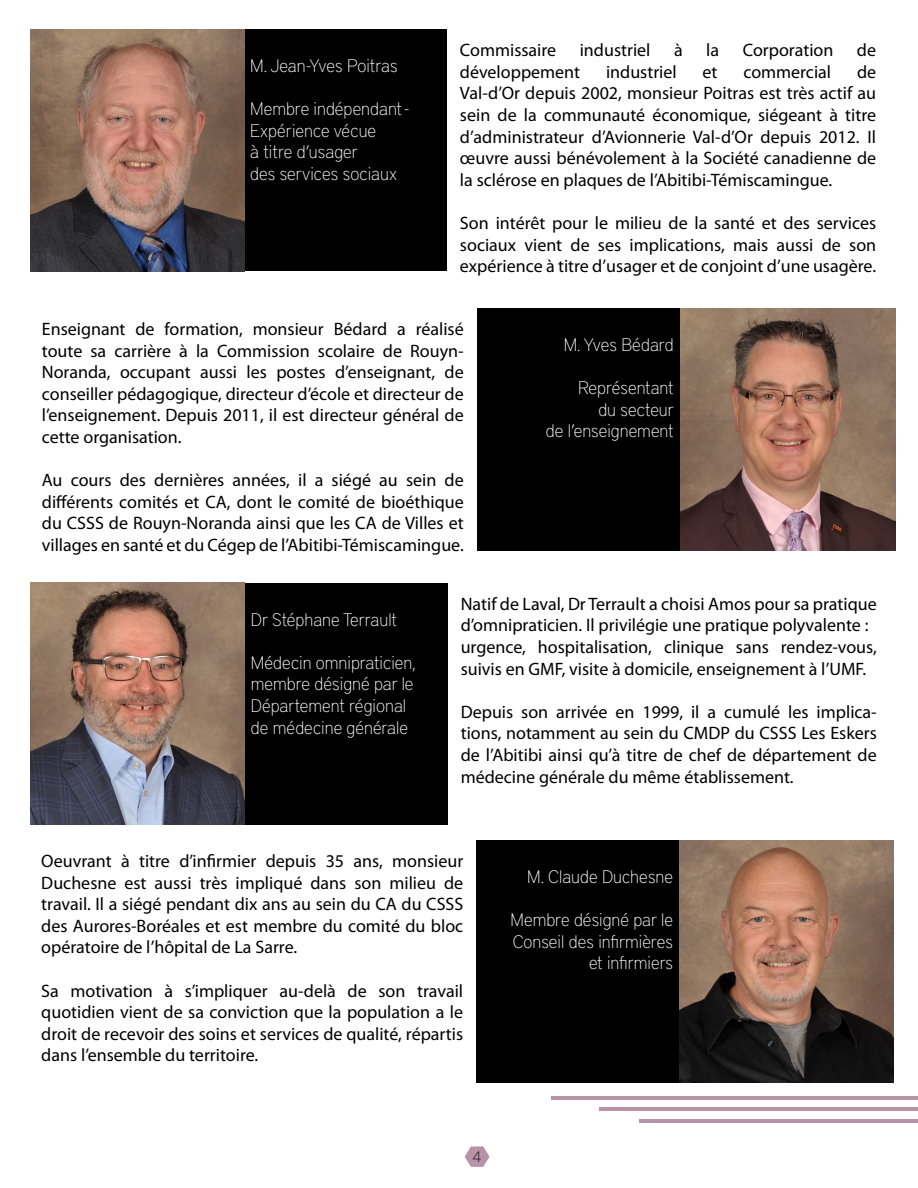
<style>
.page{position:relative;width:918px;height:1188px;background:#fff}
.page>*{position:absolute;margin:0;border:0;box-sizing:border-box;transform-origin:0 0}
.t1{font:18px/21.6px "Myriad Pro";color:#000;text-align:justify}
.t2{font:100 18px/21.6px "District Pro";color:#fff}
.t3{font:100 15px "District Pro";color:#000}
</style>
<div class="page">
<svg style="left:465px;top:1146px;width:25px;height:21px"></svg>
<div style="left:243px;top:29px;width:203px;height:242px;background:#000"></div>
<div style="left:477px;top:308px;width:203px;height:242px;background:#000"></div>
<div style="left:244px;top:583px;width:203px;height:242px;background:#000"></div>
<hr style="left:639px;top:1120px;width:279px;height:3px;background:#b892a6">
<hr style="left:600px;top:1108px;width:318px;height:3px;background:#b892a6">
<hr style="left:551px;top:1096px;width:367px;height:3px;background:#b892a6">
<img style="left:30px;top:29px;width:214px;height:242px">
<img style="left:680px;top:308px;width:215px;height:242px">
<img style="left:30px;top:583px;width:214px;height:242px">
<div style="left:477px;top:840px;width:203px;height:242px;background:#000"></div>
<img style="left:680px;top:840px;width:214px;height:242px">
<p class="t2" style="left:250px;top:54px;width:149px">M. Jean-Yves Poitras</p>
<p class="t2" style="left:250px;top:97px;width:161px">Membre indépendant -<br>Expérience vécue<br>à titre d’usager<br>des services sociaux</p>
<p class="t1" style="left:460px;top:39px;width:98px">Commissaire</p>
<p class="t1" style="left:580px;top:39px;width:72px">industriel</p>
<p class="t1" style="left:674px;top:39px;width:10px">à</p>
<p class="t1" style="left:706px;top:39px;width:14px">la</p>
<p class="t1" style="left:743px;top:39px;width:92px">Corporation</p>
<p class="t1" style="left:857px;top:39px;width:21px">de</p>
<p class="t1" style="left:460px;top:61px;width:122px">développement</p>
<p class="t1" style="left:606px;top:61px;width:72px">industriel</p>
<p class="t1" style="left:703px;top:61px;width:16px">et</p>
<p class="t1" style="left:743px;top:61px;width:89px">commercial</p>
<p class="t1" style="left:460px;top:61px;width:418px;text-indent:397px">de Val-d’Or depuis 2002, monsieur Poitras est très actif au sein de la communauté économique, siégeant à titre d’administrateur d’Avionnerie Val-d’Or depuis 2012. Il œuvre aussi bénévolement à la Société canadienne de la sclérose en plaques de l’Abitibi-Témiscamingue.</p>
<p class="t1" style="left:460px;top:212px;width:418px">Son intérêt pour le milieu de la santé et des services sociaux vient de ses implications, mais aussi de son expérience à titre d’usager et de conjoint d’une usagère.</p>
<p class="t1" style="left:42px;top:318px;width:423px">Enseignant de formation, monsieur Bédard a réalisé toute sa carrière à la Commission scolaire de Rouyn-Noranda, occupant aussi les postes d’enseignant, de conseiller pédagogique, directeur d’école et directeur de l’enseignement. Depuis 2011, il est directeur général de cette organisation.</p>
<p class="t1" style="left:42px;top:469px;width:423px">Au cours des dernières années, il a siégé au sein de différents comités et CA, dont le comité de bioéthique du CSSS de Rouyn-Noranda ainsi que les CA de Villes et villages en santé et du Cégep de l’Abitibi-Témiscamingue.</p>
<p class="t2" style="left:564px;top:333px;width:111px">M. Yves Bédard</p>
<p class="t2" style="left:546px;top:376px;width:130px;text-align:right">Représentant<br>du secteur<br>de l’enseignement</p>
<p class="t2" style="left:251px;top:607px;width:148px">Dr Stéphane Terrault</p>
<p class="t2" style="left:251px;top:651px;width:166px">Médecin omnipraticien, membre désigné par le<br>Département régional de médecine générale</p>
<p class="t1" style="left:461px;top:593px;width:418px;text-align:left">Natif de Laval, Dr Terrault a choisi Amos pour sa pratique d’omnipraticien. Il privilégie une pratique polyvalente : urgence, hospitalisation, clinique sans rendez-vous, suivis en GMF, visite à domicile, enseignement à l’UMF.</p>
<p class="t1" style="left:461px;top:701px;width:418px">Depuis son arrivée en 1999, il a cumulé les implica&shy;tions, notamment au sein du CMDP du CSSS Les Eskers de l’Abitibi ainsi qu’à titre de chef de département de médecine générale du même établissement.</p>
<p class="t1" style="left:41px;top:850px;width:424px">Oeuvrant à titre d’infirmier depuis 35 ans, monsieur Duchesne est aussi très impliqué dans son milieu de travail. Il a siégé pendant dix ans au sein du CA du CSSS des Aurores-Boréales et est membre du comité du bloc opératoire de l’hôpital de La Sarre.</p>
<p class="t1" style="left:41px;top:979px;width:423px">Sa motivation à s’impliquer au-delà de son travail quotidien vient de sa conviction que la population a le droit de recevoir des soins et services de qualité, répartis dans l’ensemble du territoire.</p>
<p class="t2" style="left:527px;top:864px;width:147px">M. Claude Duchesne</p>
<p class="t2" style="left:511px;top:908px;width:164px;text-align:right">Membre désigné par le<br>Conseil des infirmières et infirmiers</p>
<p class="t3" style="left:472px;top:1146px;width:10px">4</p>
</div>
